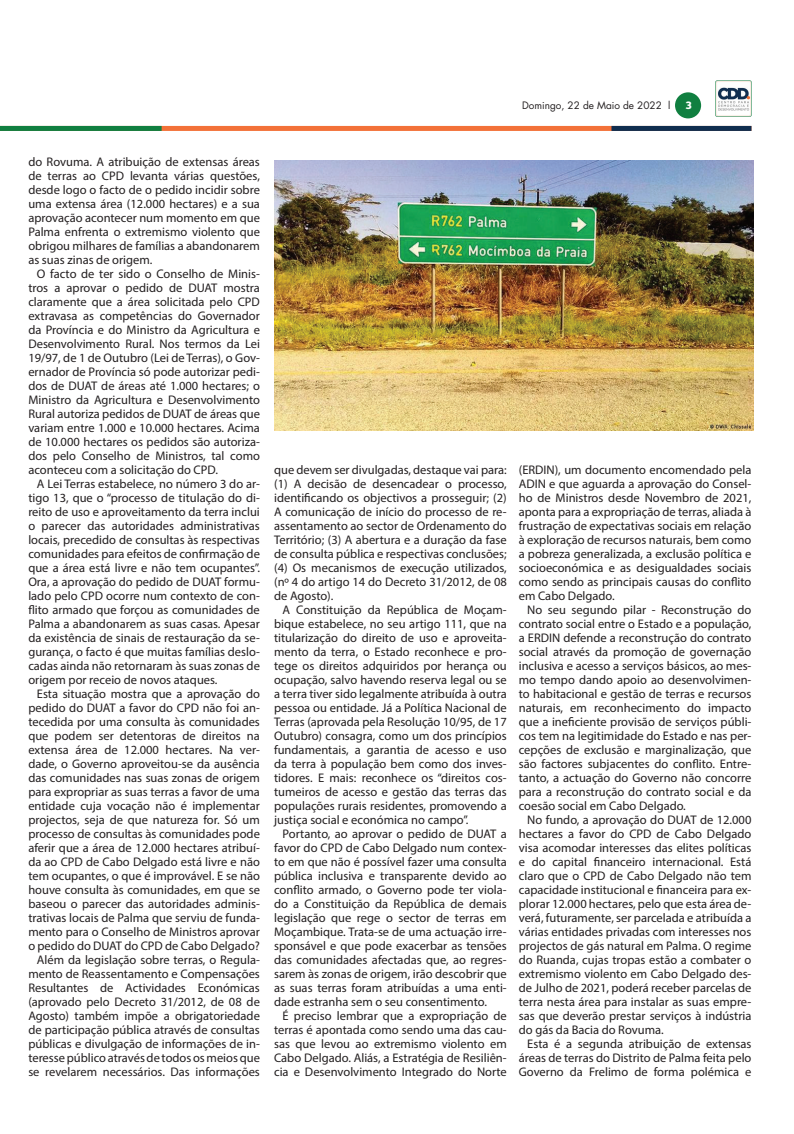
<style>
.page{position:relative;width:794px;height:1134px;background:#fff}
.page>*{position:absolute;margin:0;border:0;box-sizing:border-box;transform-origin:0 0}
.t1{font:12.5px/14px "Myriad Pro";color:#231f20;text-align:justify}
.t2{font:10px "Futura LT";color:#231f20}
.t3{font:700 10px "Popular";color:#fff}
</style>
<div class="page">
<div style="left:0;top:126px;width:751px;height:5px;background:#f37138"></div>
<div style="left:0;top:126px;width:162px;height:5px;background:#107f40"></div>
<div style="left:611px;top:126px;width:140px;height:5px;background:#102e4f"></div>
<div style="left:675px;top:92px;width:26px;height:26px;background:#107f40;border-radius:50%"></div>
<img style="left:716px;top:81px;width:35px;height:35px">
<img style="left:274px;top:161px;width:479px;height:270px">
<p class="t2" style="left:522px;top:99px;width:150px">Domingo, 22 de Maio de 2022 l</p>
<p class="t3" style="left:685px;top:98px;width:7px">3</p>
<p class="t1" style="left:28px;top:155px;width:233px">do Rovuma. A atribuição de extensas áreas de terras ao CPD levanta várias questões, desde logo o facto de o pedido incidir sobre uma extensa área (12.000 hectares) e a sua aprovação acontecer num momento em que Palma enfrenta o extremismo violento que obrigou milhares de famílias a abandonarem as suas zinas de origem.</p>
<p class="t1" style="left:28px;top:267px;width:233px;text-indent:8px">O facto de ter sido o Conselho de Minis&shy;tros a aprovar o pedido de DUAT mostra claramente que a área solicitada pelo CPD extravasa as competências do Governador da Província e do Ministro da Agricultura e Desenvolvimento Rural. Nos termos da Lei 19/97, de 1 de Outubro (Lei de Terras), o Gov&shy;ernador de Província só pode autorizar pedi&shy;dos de DUAT de áreas até 1.000 hectares; o Ministro da Agricultura e Desenvolvimento Rural autoriza pedidos de DUAT de áreas que variam entre 1.000 e 10.000 hectares. Acima de 10.000 hectares os pedidos são autoriza&shy;dos pelo Conselho de Ministros, tal como aconteceu com a solicitação do CPD.</p>
<p class="t1" style="left:28px;top:477px;width:233px;text-indent:9px">A Lei Terras estabelece, no número 3 do ar&shy;tigo 13, que o “processo de titulação do di&shy;reito de uso e aproveitamento da terra inclui o parecer das autoridades administrativas locais, precedido de consultas às respectivas comunidades para efeitos de confirmação de que a área está livre e não tem ocupantes”.<br>Ora, a aprovação do pedido de DUAT formu&shy;lado pelo CPD ocorre num contexto de con&shy;flito armado que forçou as comunidades de Palma a abandonarem as suas casas. Apesar da existência de sinais de restauração da se&shy;gurança, o facto é que muitas famílias deslo&shy;cadas ainda não retornaram às suas zonas de origem por receio de novos ataques.</p>
<p class="t1" style="left:28px;top:687px;width:233px;text-align:right">Esta situação mostra que a aprovação do pedido do DUAT a favor do CPD não foi an&shy;tecedida por uma consulta às comunidades que podem ser detentoras de direitos na extensa área de 12.000 hectares. Na ver&shy;dade, o Governo aproveitou-se da ausência das comunidades nas suas zonas de origem para expropriar as suas terras a favor de uma entidade cuja vocação não é implementar projectos, seja de que natureza for. Só um processo de consultas às comunidades pode aferir que a área de 12.000 hectares atribuí&shy;da ao CPD de Cabo Delgado está livre e não tem ocupantes, o que é improvável. E se não houve consulta às comunidades, em que se baseou o parecer das autoridades adminis&shy;trativas locais de Palma que serviu de funda&shy;mento para o Conselho de Ministros aprovar o pedido do DUAT do CPD de Cabo Delgado?<br>Além da legislação sobre terras, o Regula&shy;mento de Reassentamento e Compensações Resultantes de Actividades Económicas (aprovado pelo Decreto 31/2012, de 08 de Agosto) também impõe a obrigatoriedade de participação pública através de consultas públicas e divulgação de informações de in&shy;teresse público através de todos os meios que se revelarem necessários. Das informações</p>
<p class="t1" style="left:274px;top:463px;width:234px">que devem ser divulgadas, destaque vai para: (1) A decisão de desencadear o processo, identificando os objectivos a prosseguir; (2)<br>A comunicação de início do processo de re&shy;assentamento ao sector de Ordenamento do Território; (3) A abertura e a duração da fase de consulta pública e respectivas conclusões; (4) Os mecanismos de execução utilizados, (nº 4 do artigo 14 do Decreto 31/2012, de 08 de Agosto).</p>
<p class="t1" style="left:274px;top:603px;width:234px;text-indent:8px">A Constituição da República de Moçam&shy;bique estabelece, no seu artigo 111, que na titularização do direito de uso e aproveita&shy;mento da terra, o Estado reconhece e pro&shy;tege os direitos adquiridos por herança ou ocupação, salvo havendo reserva legal ou se a terra tiver sido legalmente atribuída à outra pessoa ou entidade. Já a Política Nacional de Terras (aprovada pela Resolução 10/95, de 17<br>Outubro) consagra, como um dos princípios fundamentais, a garantia de acesso e uso da terra à população bem como dos inves&shy;tidores. E mais: reconhece os “direitos cos&shy;tumeiros de acesso e gestão das terras das populações rurais residentes, promovendo a justiça social e económica no campo”.</p>
<p class="t1" style="left:274px;top:827px;width:234px;text-indent:8px">Portanto, ao aprovar o pedido de DUAT a favor do CPD de Cabo Delgado num contex&shy;to em que não é possível fazer uma consulta pública inclusiva e transparente devido ao conflito armado, o Governo pode ter viola&shy;do a Constituição da República de demais legislação que rege o sector de terras em Moçambique. Trata-se de uma actuação irre&shy;sponsável e que pode exacerbar as tensões das comunidades afectadas que, ao regres&shy;sarem às zonas de origem, irão descobrir que as suas terras foram atribuídas a uma enti&shy;dade estranha sem o seu consentimento.</p>
<p class="t1" style="left:274px;top:1009px;width:234px;text-indent:8px">É preciso lembrar que a expropriação de terras é apontada como sendo uma das cau&shy;sas que levou ao extremismo violento em Cabo Delgado. Aliás, a Estratégia de Resiliên&shy;cia e Desenvolvimento Integrado do Norte</p>
<p class="t1" style="left:519px;top:463px;width:234px">(ERDIN), um documento encomendado pela ADIN e que aguarda a aprovação do Consel&shy;ho de Ministros desde Novembro de 2021, aponta para a expropriação de terras, aliada à frustração de expectativas sociais em relação à exploração de recursos naturais, bem como a pobreza generalizada, a exclusão política e socioeconómica e as desigualdades sociais como sendo as principais causas do conflito em Cabo Delgado.</p>
<p class="t1" style="left:519px;top:603px;width:234px;text-indent:8px">No seu segundo pilar - Reconstrução do contrato social entre o Estado e a população, a ERDIN defende a reconstrução do contrato social através da promoção de governação inclusiva e acesso a serviços básicos, ao mes&shy;mo tempo dando apoio ao desenvolvimen&shy;to habitacional e gestão de terras e recursos naturais, em reconhecimento do impacto que a ineficiente provisão de serviços públi&shy;cos tem na legitimidade do Estado e nas per&shy;cepções de exclusão e marginalização, que são factores subjacentes do conflito. Entre&shy;tanto, a actuação do Governo não concorre para a reconstrução do contrato social e da coesão social em Cabo Delgado.</p>
<p class="t1" style="left:519px;top:813px;width:234px;text-indent:8px">No fundo, a aprovação do DUAT de 12.000 hectares a favor do CPD de Cabo Delgado visa acomodar interesses das elites políticas e do capital financeiro internacional. Está claro que o CPD de Cabo Delgado não tem capacidade institucional e financeira para ex&shy;plorar 12.000 hectares, pelo que esta área de&shy;verá, futuramente, ser parcelada e atribuída a várias entidades privadas com interesses nos projectos de gás natural em Palma. O regime do Ruanda, cujas tropas estão a combater o extremismo violento em Cabo Delgado des&shy;de Julho de 2021, poderá receber parcelas de terra nesta área para instalar as suas empre&shy;sas que deverão prestar serviços à indústria do gás da Bacia do Rovuma.</p>
<p class="t1" style="left:519px;top:1037px;width:234px;text-indent:8px">Esta é a segunda atribuição de extensas áreas de terras do Distrito de Palma feita pelo Governo da Frelimo de forma polémica e</p>
</div>
